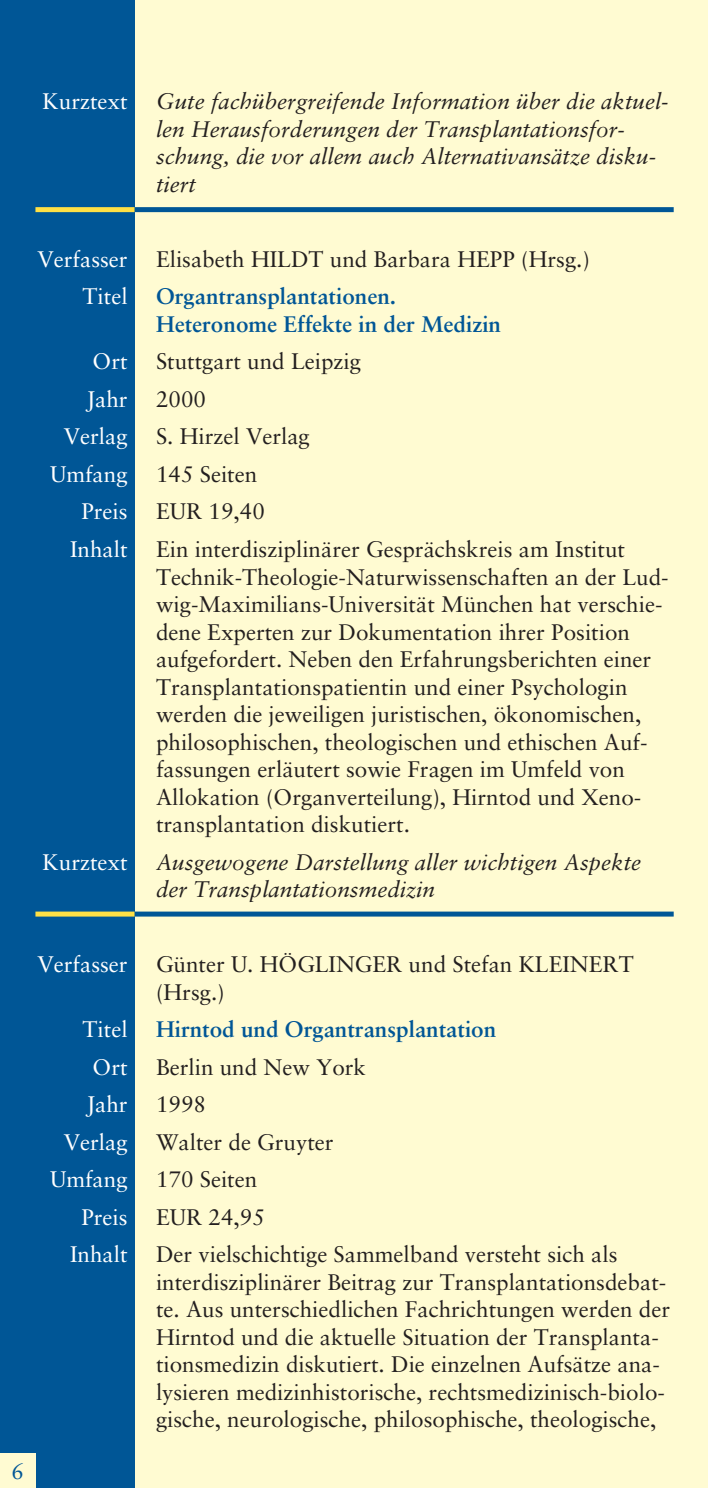
<style>
.page{position:relative;width:708px;height:1488px;background:#fffbd2}
.page>*{position:absolute;margin:0;border:0;box-sizing:border-box;transform-origin:0 0}
.t1{font:22.5px/27.5px "Sabon";color:#231f1f}
.t2{font:italic 22.5px/27.5px "Sabon";color:#231f1f}
.t3{font:22.5px/37.5px "Sabon";color:#fff;text-align:right}
.t4{font:700 22.5px/27.5px "Sabon";color:#005696}
.t5{font:22.5px "Sabon";color:#005696}
</style>
<div class="page">
<div style="left:0;top:0;width:135px;height:1488px;background:#005696"></div>
<div style="left:35px;top:911px;width:100px;height:5px;background:#ffe045"></div>
<div style="left:135px;top:911px;width:538px;height:5px;background:#005696"></div>
<div style="left:0;top:1453px;width:35px;height:35px;background:#fffbd2"></div>
<div style="left:35px;top:207px;width:100px;height:5px;background:#ffe045"></div>
<div style="left:135px;top:207px;width:538px;height:5px;background:#005696"></div>
<p class="t3" style="left:43px;top:85px;width:86px">Kurztext</p>
<p class="t3" style="left:38px;top:242px;width:91px">Verfasser<br>Titel</p>
<p class="t3" style="left:50px;top:345px;width:79px">Ort<br>Jahr<br>Verlag<br>Umfang<br>Preis<br>Inhalt</p>
<p class="t3" style="left:43px;top:845px;width:86px">Kurztext</p>
<p class="t3" style="left:38px;top:947px;width:91px">Verfasser</p>
<p class="t3" style="left:50px;top:1012px;width:79px">Titel<br>Ort<br>Jahr<br>Verlag<br>Umfang<br>Preis<br>Inhalt</p>
<p class="t5" style="left:11px;top:1462px;width:14px">6</p>
<p class="t2" style="left:156px;top:90px;width:514px">Gute fachübergreifende Information über die aktuel&shy;len Herausforderungen der Transplantationsfor&shy;schung, die vor allem auch Alternativansätze disku&shy;tiert</p>
<p class="t1" style="left:156px;top:247px;width:435px">Elisabeth HILDT und Barbara HEPP (Hrsg.)</p>
<p class="t4" style="left:156px;top:285px;width:346px">Organtransplantationen.<br>Heteronome Effekte in der Medizin</p>
<p class="t1" style="left:156px;top:345px;width:470px;line-height:37.5px">Stuttgart und Leipzig<br>2000<br>S. Hirzel Verlag<br>145 Seiten<br>EUR 19,40<br>Ein interdisziplinärer Gesprächskreis am Institut</p>
<p class="t1" style="left:156px;top:565px;width:514px">Technik-Theologie-Naturwissenschaften an der Lud&shy;wig-Maximilians-Universität München hat verschie&shy;dene Experten zur Dokumentation ihrer Position aufgefordert. Neben den Erfahrungsberichten einer Transplantationspatientin und einer Psychologin werden die jeweiligen juristischen, ökonomischen, philosophischen, theologischen und ethischen Auf&shy;fassungen erläutert sowie Fragen im Umfeld von Allokation (Organverteilung), Hirntod und Xeno&shy;transplantation diskutiert.</p>
<p class="t2" style="left:156px;top:850px;width:486px">Ausgewogene Darstellung aller wichtigen Aspekte der Transplantationsmedizin</p>
<p class="t1" style="left:156px;top:952px;width:479px">Günter U. HÖGLINGER und Stefan KLEINERT (Hrsg.)</p>
<p class="t4" style="left:156px;top:1017px;width:342px">Hirntod und Organtransplantation</p>
<p class="t1" style="left:156px;top:1050px;width:463px;line-height:37.5px">Berlin und New York<br>1998<br>Walter de Gruyter<br>170 Seiten<br>EUR 24,95<br>Der vielschichtige Sammelband versteht sich als</p>
<p class="t1" style="left:156px;top:1270px;width:515px">interdisziplinärer Beitrag zur Transplantationsdebat&shy;te. Aus unterschiedlichen Fachrichtungen werden der Hirntod und die aktuelle Situation der Transplanta&shy;tionsmedizin diskutiert. Die einzelnen Aufsätze ana&shy;lysieren medizinhistorische, rechtsmedizinisch-biolo&shy;gische, neurologische, philosophische, theologische,</p>
</div>
